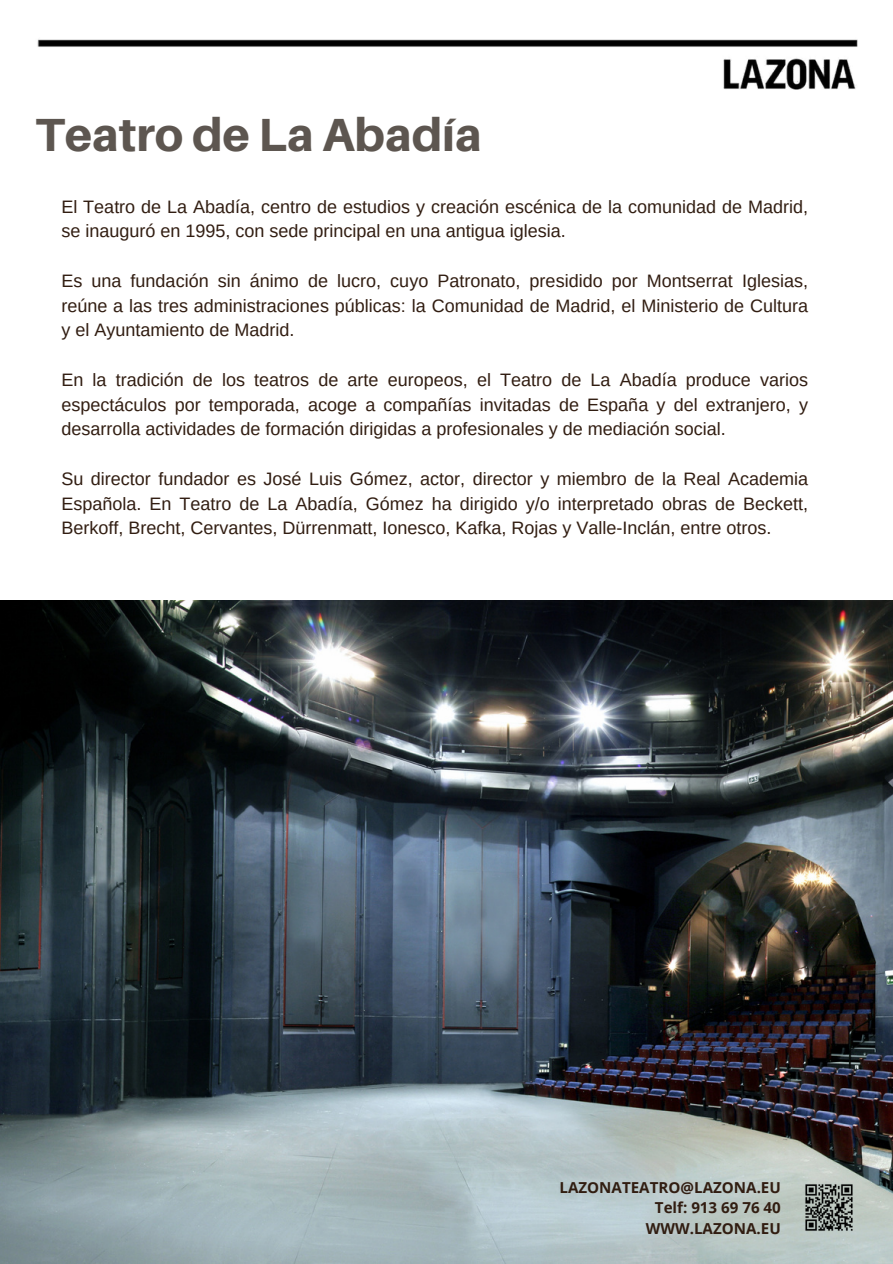
<style>
.page{position:relative;width:893px;height:1264px;background:#fff}
.page>*{position:absolute;margin:0;border:0;box-sizing:border-box;transform-origin:0 0}
.t1{font:800 46.5px "Aileron";color:#5d5650}
.t2{font:18px/24.8px "Arimo";color:#311d11;text-align:justify}
.t3{font:700 15.15px/20.4px "Open Sans";color:#311d11;text-align:right}
</style>
<div class="page">
<img style="left:37px;top:39px;width:820px;height:51px">
<img style="left:0;top:601px;width:892px;height:662px">
<img style="left:799px;top:1178px;width:59px;height:58px">
<h1 class="t1" style="left:36px;top:106px;width:447px">Teatro de La Abadía</h1>
<p class="t2" style="left:61px;top:194px;width:748px">El Teatro de La Abadía, centro de estudios y creación escénica de la comunidad de Madrid, se inauguró en 1995, con sede principal en una antigua iglesia.</p>
<p class="t2" style="left:61px;top:268px;width:748px">Es una fundación sin ánimo de lucro, cuyo Patronato, presidido por Montserrat Iglesias, reúne a las tres administraciones públicas: la Comunidad de Madrid, el Ministerio de Cultura y el Ayuntamiento de Madrid.</p>
<p class="t2" style="left:61px;top:367px;width:748px">En la tradición de los teatros de arte europeos, el Teatro de La Abadía produce varios espectáculos por temporada, acoge a compañías invitadas de España y del extranjero, y desarrolla actividades de formación dirigidas a profesionales y de mediación social.</p>
<p class="t2" style="left:61px;top:466px;width:748px">Su director fundador es José Luis Gómez, actor, director y miembro de la Real Academia Española. En Teatro de La Abadía, Gómez ha dirigido y/o interpretado obras de Beckett, Berkoff, Brecht, Cervantes, Dürrenmatt, Ionesco, Kafka, Rojas y Valle-Inclán, entre otros.</p>
<p class="t3" style="left:559px;top:1176px;width:223px">LAZONATEATRO@LAZONA.EU<br>Telf: 913 69 76 40<br>WWW.LAZONA.EU</p>
</div>
